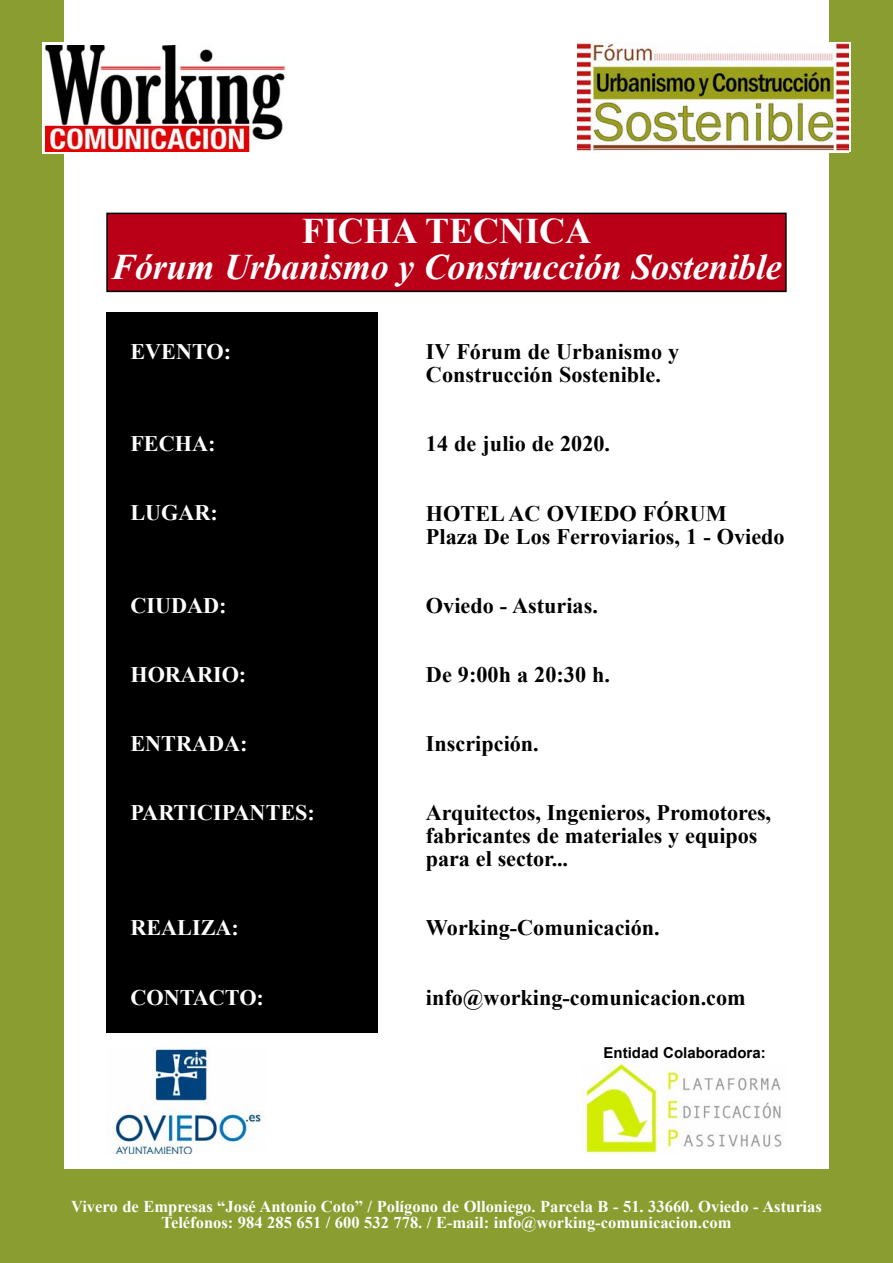
<style>
.page{position:relative;width:893px;height:1263px;background:#fff}
.page>*{position:absolute;margin:0;border:0;box-sizing:border-box;transform-origin:0 0}
.t1{font:italic 700 36px "Times New Roman";letter-spacing:-.005em;color:#fff}
.t2{font:700 36px "Times New Roman";color:#fff}
.t3{font:700 22.2px/23.1px "Times New Roman";color:#000}
.t4{font:700 22.2px "Times New Roman";color:#fff}
.t5{font:700 16.5px/16.5px "Times New Roman";color:#fff;text-align:center}
.t6{font:700 15px "Arial";color:#000}
</style>
<div class="page">
<img style="left:114px;top:1047px;width:148px;height:107px">
<div style="left:0;top:0;width:64px;height:1263px;background:#899d30"></div>
<div style="left:829px;top:0;width:64px;height:1263px;background:#899d30"></div>
<img style="left:583px;top:1063px;width:199px;height:91px">
<div style="left:43px;top:43px;width:276px;height:111px;background:#fff"></div>
<img style="left:46px;top:46px;width:240px;height:106px">
<img style="left:577px;top:149px;width:272px;height:3px">
<div style="left:43px;top:1169px;width:807px;height:94px;background:#899d30"></div>
<img style="left:577px;top:43px;width:272px;height:106px">
<div style="left:106px;top:313px;width:271px;height:720px;background:#000"></div>
<div style="left:107px;top:213px;width:679px;height:78px;background:#b90016"></div>
<div style="left:106px;top:213px;width:681px;height:79px;border:2px solid #000"></div>
<h1 class="t2" style="left:302px;top:211px;width:291px">FICHA TECNICA</h1>
<h1 class="t1" style="left:111px;top:247px;width:672px">Fórum Urbanismo y Construcción Sostenible</h1>
<p class="t4" style="left:130px;top:339px;width:102px">EVENTO:</p>
<p class="t3" style="left:426px;top:340px;width:255px">IV Fórum de Urbanismo y<br>Construcción Sostenible.</p>
<p class="t4" style="left:130px;top:431px;width:87px">FECHA:</p>
<p class="t3" style="left:426px;top:432px;width:186px">14 de julio de 2020.</p>
<p class="t4" style="left:130px;top:500px;width:89px">LUGAR:</p>
<p class="t3" style="left:426px;top:501px;width:360px">HOTEL AC OVIEDO FÓRUM<br>Plaza De Los Ferroviarios, 1 - Oviedo</p>
<p class="t4" style="left:130px;top:593px;width:98px">CIUDAD:</p>
<p class="t3" style="left:426px;top:594px;width:173px">Oviedo - Asturias.</p>
<p class="t4" style="left:130px;top:662px;width:117px">HORARIO:</p>
<p class="t3" style="left:426px;top:663px;width:186px">De 9:00h a 20:30 h.</p>
<p class="t4" style="left:130px;top:731px;width:119px">ENTRADA:</p>
<p class="t3" style="left:426px;top:732px;width:114px">Inscripción.</p>
<p class="t4" style="left:130px;top:800px;width:186px">PARTICIPANTES:</p>
<p class="t3" style="left:426px;top:801px;width:347px">Arquitectos, Ingenieros, Promotores, fabricantes de materiales y equipos para el sector...</p>
<p class="t4" style="left:130px;top:915px;width:110px">REALIZA:</p>
<p class="t3" style="left:426px;top:916px;width:235px">Working-Comunicación.</p>
<p class="t4" style="left:130px;top:985px;width:135px">CONTACTO:</p>
<p class="t3" style="left:426px;top:985px;width:321px">info@working-comunicacion.com</p>
<p class="t6" style="left:604px;top:1044px;width:164px">Entidad Colaboradora:</p>
<p class="t5" style="left:71px;top:1198px;width:752px">Vivero de Empresas “José Antonio Coto” / Polígono de Olloniego. Parcela B - 51. 33660. Oviedo - Asturias<br>Teléfonos: 984 285 651 / 600 532 778. / E-mail: info@working-comunicacion.com</p>
</div>
